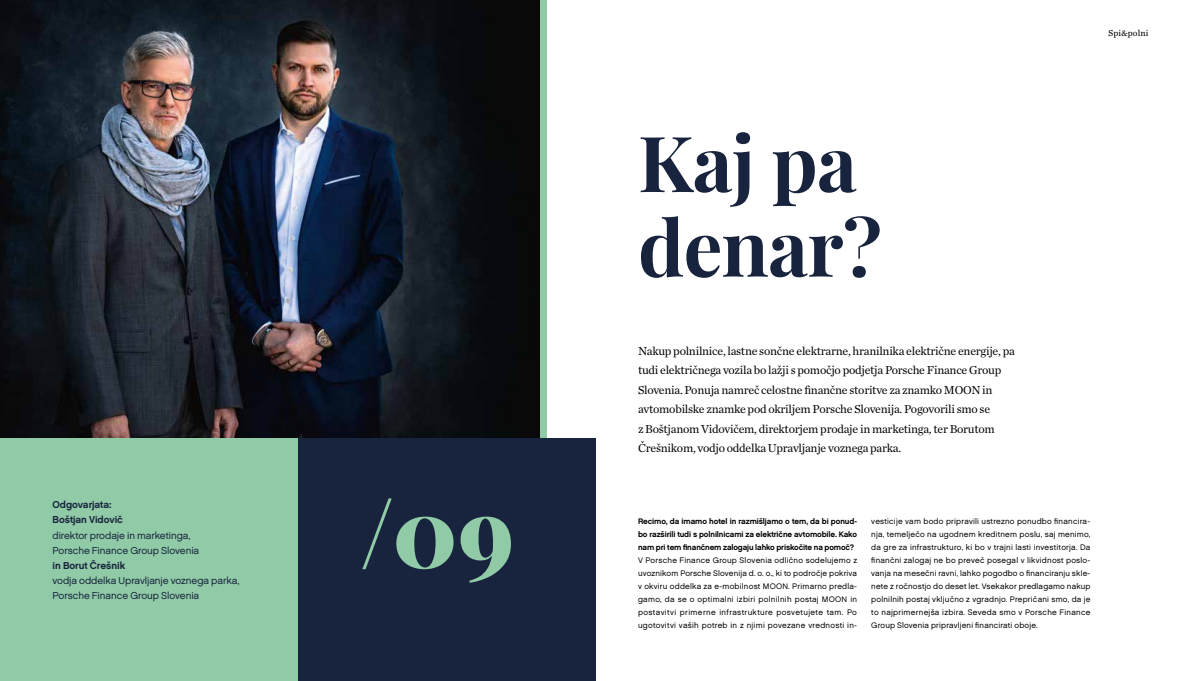
<style>
.page{position:relative;width:1191px;height:681px;background:#fff}
.page>*{position:absolute;margin:0;border:0;box-sizing:border-box;transform-origin:0 0}
.t1{font:900 96.1px "Playfair Display";color:#90caa6}
.t2{font:700 77.4px/84.5px "Playfair Display";letter-spacing:-.01em;color:#18243e}
.t3{font:12px/19.5px "Chronicle Text G1";letter-spacing:-.02em;color:#000}
.t4{font:10px/15px "Chalet London Nineteen Sixty";letter-spacing:-.005em;color:#18243e}
.t5{font:10px/15px "Chalet New York Nineteen Sixty";letter-spacing:-.005em;color:#18243e}
.t6{font:9px "Chronicle Text G2";letter-spacing:.01em;color:#000}
.t7{font:8px/13px "Chalet London Nineteen Sixty";letter-spacing:.03em;color:#000;text-align:justify}
.t8{font:8px/13px "Chalet New York Nineteen Sixty";letter-spacing:-.015em;color:#000;text-align:justify}
</style>
<div class="page">
<div style="left:539px;top:0;width:8px;height:441px;background:#90caa6"></div>
<img style="left:0;top:0;width:539px;height:438px">
<div style="left:0;top:438px;width:298px;height:242px;background:#90caa6"></div>
<div style="left:298px;top:438px;width:297px;height:242px;background:#18243e"></div>
<p class="t5" style="left:53px;top:497px;width:72px">Odgovarjata:<br>Boštjan Vidovič</p>
<p class="t4" style="left:53px;top:527px;width:148px">direktor prodaje in marketinga,<br>Porsche Finance Group Slovenia</p>
<p class="t5" style="left:53px;top:557px;width:74px">in Borut Črešnik</p>
<p class="t4" style="left:53px;top:572px;width:188px">vodja oddelka Upravljanje voznega parka,<br>Porsche Finance Group Slovenia</p>
<h1 class="t1" style="left:359px;top:455px;width:156px">/09</h1>
<p class="t6" style="left:1108px;top:26px;width:41px">Spi&amp;polni</p>
<h2 class="t2" style="left:638px;top:114px;width:245px">Kaj pa denar?</h2>
<p class="t3" style="left:638px;top:340px;width:378px">Nakup polnilnice, lastne sončne elektrarne, hranilnika električne energije, pa tudi električnega vozila bo lažji s pomočjo podjetja Porsche Finance Group Slovenia. Ponuja namreč celostne finančne storitve za znamko MOON in avtomobilske znamke pod okriljem Porsche Slovenija. Pogovorili smo se<br>z Boštjanom Vidovičem, direktorjem prodaje in marketinga, ter Borutom Črešnikom, vodjo oddelka Upravljanje voznega parka.</p>
<p class="t8" style="left:638px;top:514px;width:220px">Recimo, da imamo hotel in razmišljamo o tem, da bi ponud&shy;bo razširili tudi s polnilnicami za električne avtomobile. Kako nam pri tem finančnem zalogaju lahko priskočite na pomoč?</p>
<p class="t7" style="left:638px;top:553px;width:221px">V Porsche Finance Group Slovenia odlično sodelujemo z uvoznikom Porsche Slovenija d. o. o., ki to področje pokriva v okviru oddelka za e-mobilnost MOON. Primarno predla&shy;gamo, da se o optimalni izbiri polnilnih postaj MOON in postavitvi primerne infrastrukture posvetujete tam. Po ugotovitvi vaših potreb in z njimi povezane vrednosti in-</p>
<p class="t7" style="left:871px;top:514px;width:221px">vesticije vam bodo pripravili ustrezno ponudbo financira&shy;nja, temelječo na ugodnem kreditnem poslu, saj menimo, da gre za infrastrukturo, ki bo v trajni lasti investitorja. Da finančni zalogaj ne bo preveč posegal v likvidnost poslo&shy;vanja na mesečni ravni, lahko pogodbo o financiranju skle&shy;nete z ročnostjo do deset let. Vsekakor predlagamo nakup polnilnih postaj vključno z vgradnjo. Prepričani smo, da je to najprimernejša izbira. Seveda smo v Porsche Finance Group Slovenia pripravljeni financirati oboje.</p>
</div>
